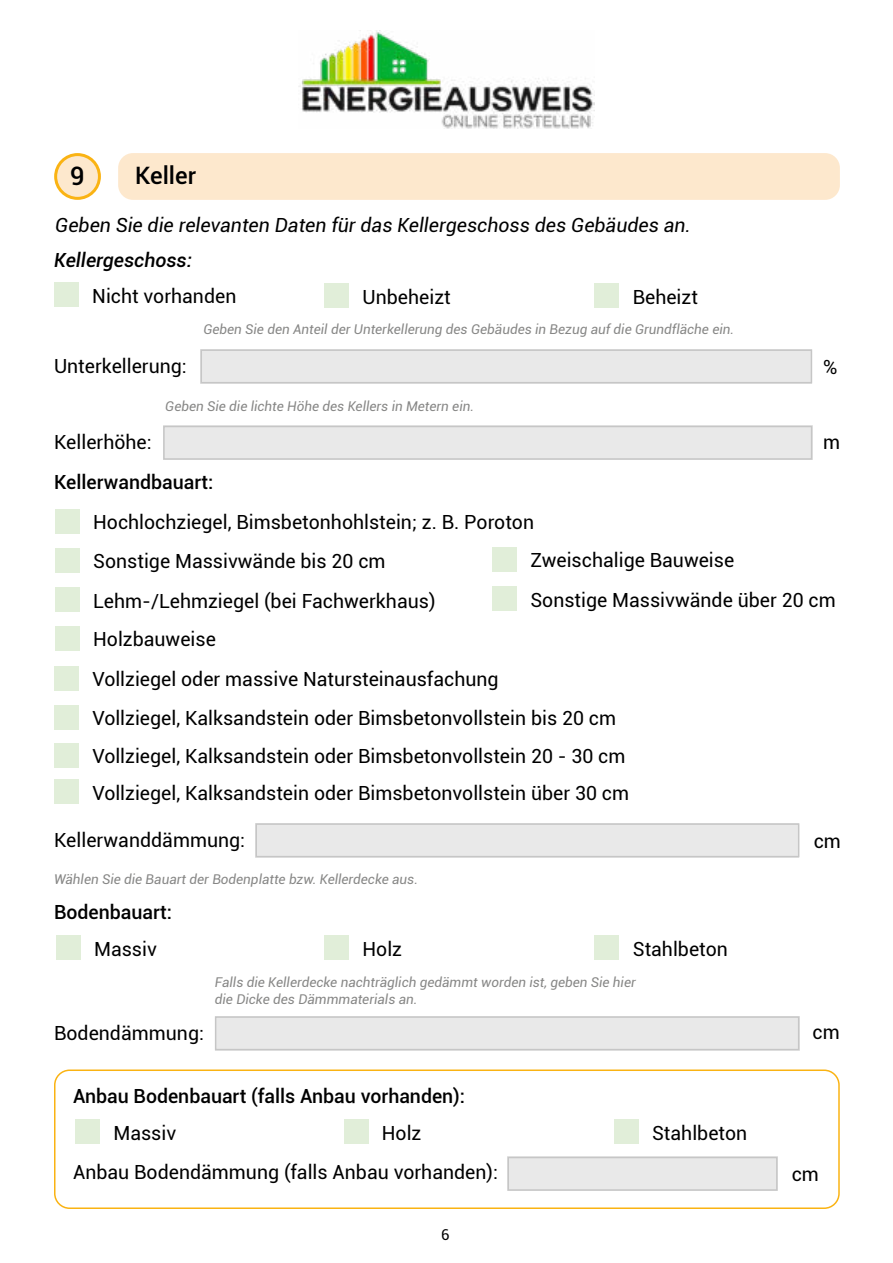
<style>
.page{position:relative;width:893px;height:1263px;background:#fff}
.page>*{position:absolute;margin:0;border:0;box-sizing:border-box;transform-origin:0 0}
.t1{font:500 25.5px "Roboto";color:#000}
.t2{font:500 24px "Roboto";color:#000}
.t3{font:19.5px/39.3px "Roboto";color:#000}
.t4{font:500 19.5px "Roboto";color:#000}
.t5{font:italic 19.5px "Roboto";color:#000}
.t6{font:italic 500 19.5px "Roboto";color:#000}
.t7{font:15px "Roboto";color:#000}
.t8{font:italic 13.5px/16.2px "Roboto";color:#878786}
</style>
<div class="page">
<img style="left:299px;top:31px;width:295px;height:97px">
<div style="left:118px;top:153px;width:722px;height:47px;background:#fde8cd;border-radius:15px"></div>
<div style="left:56px;top:155px;width:43px;height:43px;background:#fde8cd;border-radius:50%"></div>
<div style="left:54px;top:153px;width:47px;height:47px;border:3px solid #fab313;border-radius:50%"></div>
<div style="left:54px;top:1069px;width:786px;height:140px;border:2px solid #fab313;border-radius:15px"></div>
<div style="left:54px;top:283px;width:25px;height:24px;background:#e1eed9"></div>
<div style="left:324px;top:284px;width:25px;height:24px;background:#e1eed9"></div>
<div style="left:594px;top:284px;width:25px;height:24px;background:#e1eed9"></div>
<div style="left:200px;top:349px;width:612px;height:34px;background:#e9e9e9"></div>
<div style="left:200px;top:349px;width:612px;height:34px;border:1px solid #c6c6c6"></div>
<div style="left:163px;top:426px;width:649px;height:34px;background:#e9e9e9"></div>
<div style="left:163px;top:426px;width:649px;height:34px;border:1px solid #c6c6c6"></div>
<div style="left:55px;top:509px;width:25px;height:24px;background:#e1eed9"></div>
<div style="left:492px;top:547px;width:25px;height:24px;background:#e1eed9"></div>
<div style="left:55px;top:548px;width:25px;height:25px;background:#e1eed9"></div>
<div style="left:492px;top:587px;width:25px;height:24px;background:#e1eed9"></div>
<div style="left:55px;top:588px;width:25px;height:24px;background:#e1eed9"></div>
<div style="left:54px;top:666px;width:25px;height:24px;background:#e1eed9"></div>
<div style="left:55px;top:626px;width:25px;height:25px;background:#e1eed9"></div>
<div style="left:54px;top:705px;width:25px;height:24px;background:#e1eed9"></div>
<div style="left:54px;top:743px;width:25px;height:24px;background:#e1eed9"></div>
<div style="left:54px;top:780px;width:25px;height:24px;background:#e1eed9"></div>
<div style="left:255px;top:823px;width:544px;height:34px;background:#e9e9e9"></div>
<div style="left:255px;top:823px;width:544px;height:34px;border:1px solid #c6c6c6"></div>
<div style="left:56px;top:935px;width:25px;height:25px;background:#e1eed9"></div>
<div style="left:324px;top:935px;width:25px;height:25px;background:#e1eed9"></div>
<div style="left:594px;top:935px;width:25px;height:25px;background:#e1eed9"></div>
<div style="left:215px;top:1016px;width:584px;height:34px;background:#e9e9e9"></div>
<div style="left:215px;top:1016px;width:584px;height:34px;border:1px solid #c6c6c6"></div>
<div style="left:75px;top:1120px;width:25px;height:24px;background:#e1eed9"></div>
<div style="left:344px;top:1120px;width:25px;height:24px;background:#e1eed9"></div>
<div style="left:614px;top:1120px;width:25px;height:24px;background:#e1eed9"></div>
<div style="left:507px;top:1157px;width:271px;height:34px;background:#e9e9e9"></div>
<div style="left:507px;top:1157px;width:271px;height:34px;border:1px solid #c6c6c6"></div>
<h1 class="t1" style="left:70px;top:165px;width:16px">9</h1>
<p class="t2" style="left:135px;top:165px;width:62px">Keller</p>
<p class="t5" style="left:55px;top:217px;width:637px">Geben Sie die relevanten Daten für das Kellergeschoss des Gebäudes an.</p>
<p class="t6" style="left:54px;top:252px;width:139px">Kellergeschoss:</p>
<p class="t3" style="left:92px;top:277px;width:146px">Nicht vorhanden</p>
<p class="t3" style="left:363px;top:278px;width:90px">Unbeheizt</p>
<p class="t3" style="left:633px;top:278px;width:67px">Beheizt</p>
<p class="t8" style="left:203px;top:322px;width:532px">Geben Sie den Anteil der Unterkellerung des Gebäudes in Bezug auf die Grundfläche ein.</p>
<p class="t3" style="left:54px;top:348px;width:134px">Unterkellerung:</p>
<p class="t3" style="left:823px;top:348px;width:16px">%</p>
<p class="t8" style="left:165px;top:399px;width:310px">Geben Sie die lichte Höhe des Kellers in Metern ein.</p>
<p class="t3" style="left:54px;top:424px;width:99px">Kellerhöhe:</p>
<p class="t3" style="left:823px;top:424px;width:19px">m</p>
<p class="t4" style="left:54px;top:473px;width:161px">Kellerwandbauart:</p>
<p class="t3" style="left:93px;top:504px;width:442px">Hochlochziegel, Bimsbetonhohlstein; z. B. Poroton<br>Sonstige Massivwände bis 20 cm</p>
<p class="t3" style="left:530px;top:542px;width:205px">Zweischalige Bauweise</p>
<p class="t3" style="left:93px;top:582px;width:344px">Lehm-/Lehmziegel (bei Fachwerkhaus)</p>
<p class="t3" style="left:530px;top:581px;width:307px">Sonstige Massivwände über 20 cm</p>
<p class="t3" style="left:93px;top:621px;width:124px">Holzbauweise</p>
<p class="t3" style="left:92px;top:661px;width:408px">Vollziegel oder massive Natursteinausfachung</p>
<p class="t3" style="left:92px;top:700px;width:535px;line-height:38.2px">Vollziegel, Kalksandstein oder Bimsbetonvollstein bis 20 cm<br>Vollziegel, Kalksandstein oder Bimsbetonvollstein 20 - 30 cm</p>
<p class="t3" style="left:92px;top:774px;width:538px">Vollziegel, Kalksandstein oder Bimsbetonvollstein über 30 cm</p>
<p class="t3" style="left:54px;top:821px;width:193px">Kellerwanddämmung:</p>
<p class="t3" style="left:814px;top:822px;width:29px">cm</p>
<p class="t8" style="left:54px;top:872px;width:365px">Wählen Sie die Bauart der Bodenplatte bzw. Kellerdecke aus.</p>
<p class="t4" style="left:54px;top:903px;width:119px">Bodenbauart:</p>
<p class="t3" style="left:94px;top:930px;width:64px">Massiv</p>
<p class="t3" style="left:363px;top:930px;width:41px">Holz</p>
<p class="t3" style="left:633px;top:930px;width:97px">Stahlbeton</p>
<p class="t8" style="left:215px;top:975px;width:422px">Falls die Kellerdecke nachträglich gedämmt worden ist, geben Sie hier die Dicke des Dämmmaterials an.</p>
<p class="t3" style="left:54px;top:1014px;width:151px">Bodendämmung:</p>
<p class="t3" style="left:813px;top:1014px;width:29px">cm</p>
<p class="t4" style="left:73px;top:1087px;width:394px">Anbau Bodenbauart (falls Anbau vorhanden):</p>
<p class="t3" style="left:113px;top:1114px;width:64px">Massiv</p>
<p class="t3" style="left:382px;top:1114px;width:41px">Holz</p>
<p class="t3" style="left:652px;top:1114px;width:97px">Stahlbeton</p>
<p class="t3" style="left:73px;top:1154px;width:426px">Anbau Bodendämmung (falls Anbau vorhanden):</p>
<p class="t3" style="left:792px;top:1153px;width:29px">сm</p>
<p class="t7" style="left:441px;top:1228px;width:10px">6</p>
</div>
